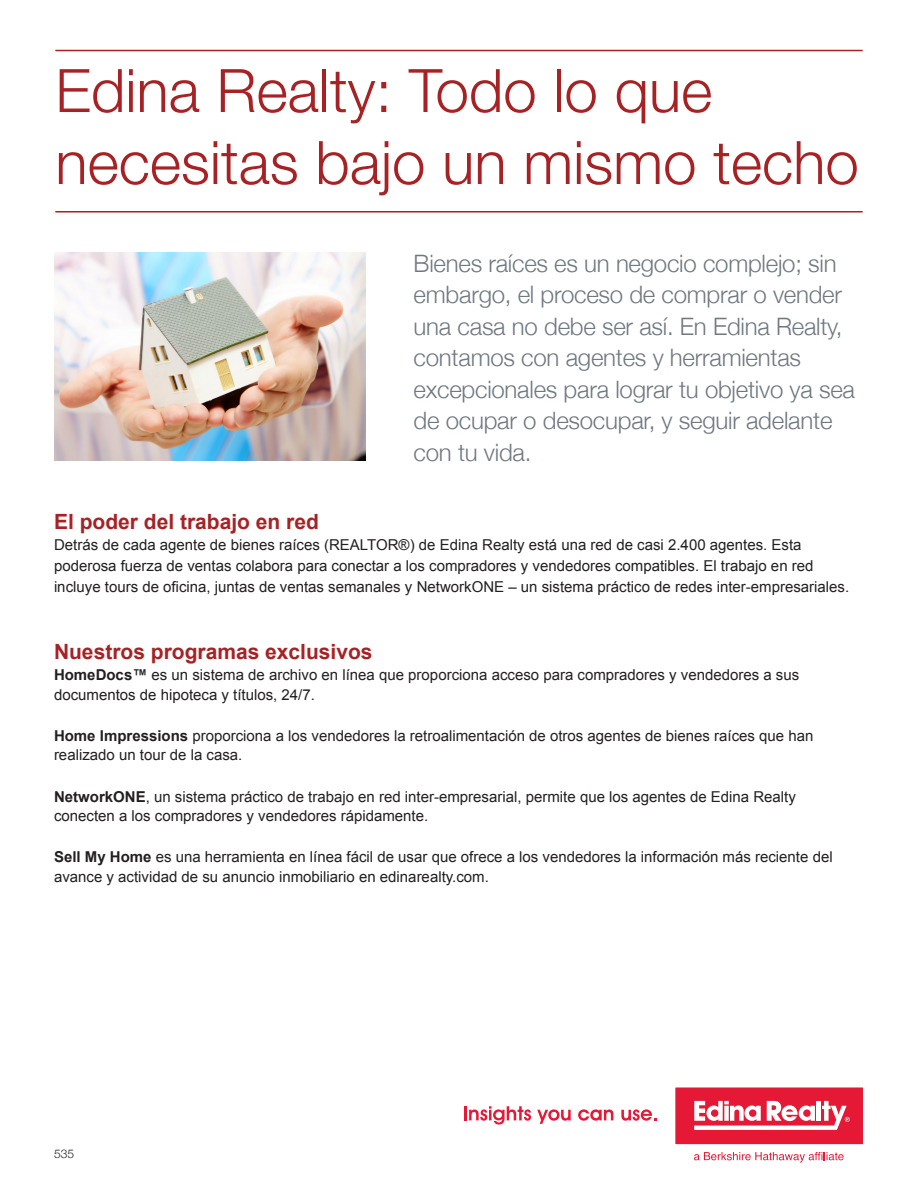
<style>
.page{position:relative;width:918px;height:1188px;background:#fff}
.page>*{position:absolute;margin:0;border:0;box-sizing:border-box;transform-origin:0 0}
.Head{font:300 60px/72px "Helvetica Neue";color:#a72224}
.lead_in{font:300 24px/31.5px "Helvetica Neue";letter-spacing:-.01em;color:#707881}
.copy{font:700 21px "Arial";color:#a72224}
.Subhead{font:700 21px "Arial";color:#a72224}
.copy-2{font:15px/19.5px "Arial";color:#231f20}
.t1{font:300 12px "Helvetica Neue";color:#231f20}
.s1{font-weight:700}
</style>
<div class="page">
<div style="left:675px;top:1087px;width:188px;height:58px;background:#e51836"></div>
<div style="left:674px;top:1086px;width:190px;height:59px;border:1px solid #fff"></div>
<svg style="left:694px;top:1101px;width:156px;height:29px"></svg>
<svg style="left:694px;top:1152px;width:150px;height:11px"></svg>
<hr style="left:464px;top:1106px;width:3px;height:14px;background:#e51836">
<svg style="left:469px;top:1106px;width:62px;height:19px"></svg>
<svg style="left:537px;top:1109px;width:34px;height:15px"></svg>
<svg style="left:578px;top:1109px;width:35px;height:12px"></svg>
<svg style="left:621px;top:1109px;width:36px;height:12px"></svg>
<hr style="left:55px;top:50px;width:808px;height:1px;background:#a72224">
<hr style="left:55px;top:211px;width:808px;height:2px;background:#a72224">
<img style="left:54px;top:252px;width:312px;height:208px">
<p class="Head" style="left:55px;top:51px;width:805px">Edina Realty: Todo lo que necesitas bajo un mismo techo</p>
<p class="lead_in" style="left:414px;top:246px;width:443px">Bienes raíces es un negocio complejo; sin embargo, el proceso de comprar o vender una casa no debe ser así. En Edina Realty, contamos con agentes y herramientas excepcionales para lograr tu objetivo ya sea de ocupar o desocupar, y seguir adelante con tu vida.</p>
<p class="Subhead" style="left:54px;top:508px;width:266px">El poder del trabajo en red</p>
<p class="copy-2" style="left:54px;top:535px;width:797px;line-height:21px">Detrás de cada agente de bienes raíces (REALTOR®) de Edina Realty está una red de casi 2.400 agentes. Esta poderosa fuerza de ventas colabora para conectar a los compradores y vendedores compatibles. El trabajo en red incluye tours de oficina, juntas de ventas semanales y NetworkONE – un sistema práctico de redes inter-empresariales.</p>
<p class="copy" style="left:54px;top:638px;width:320px">Nuestros programas exclusivos</p>
<p class="copy-2" style="left:54px;top:665px;width:747px"><span class="s1">HomeDocs™</span> es un sistema de archivo en línea que proporciona acceso para compradores y vendedores a sus documentos de hipoteca y títulos, 24/7.</p>
<p class="copy-2" style="left:54px;top:726px;width:761px"><span class="s1">Home Impressions</span> proporciona a los vendedores la retroalimentación de otros agentes de bienes raíces que han realizado un tour de la casa.</p>
<p class="copy-2" style="left:54px;top:787px;width:743px"><span class="s1">NetworkONE</span>, un sistema práctico de trabajo en red inter-empresarial, permite que los agentes de Edina Realty conecten a los compradores y vendedores rápidamente.</p>
<p class="copy-2" style="left:54px;top:848px;width:780px"><span class="s1">Sell My Home</span> es una herramienta en línea fácil de usar que ofrece a los vendedores la información más reciente del avance y actividad de su anuncio inmobiliario en edinarealty.com.</p>
<p class="t1" style="left:54px;top:1144px;width:22px">535</p>
</div>
